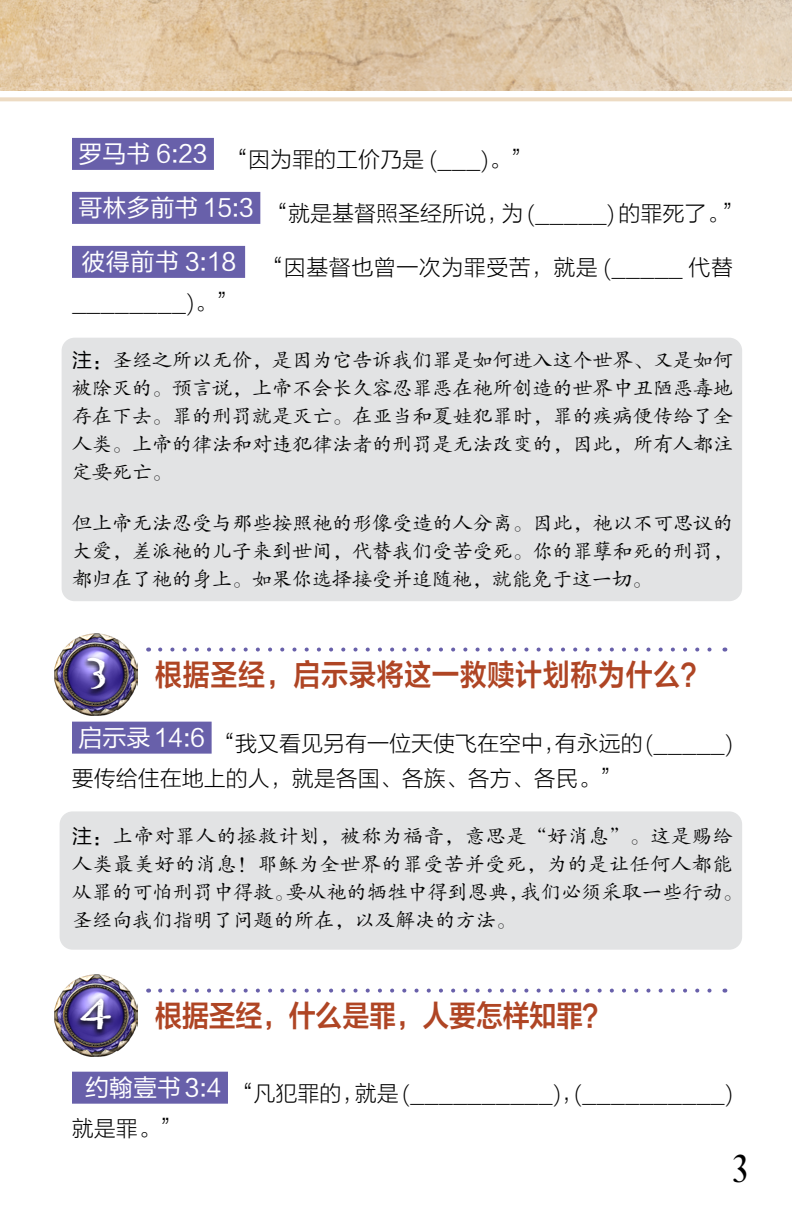
<style>
.page{position:relative;width:792px;height:1224px;background:#fff}
.page>*{position:absolute;margin:0;border:0;box-sizing:border-box;transform-origin:0 0}
.t1{font:700 50px "Carta Marina";color:#fff}
.t2{font:40px "Desire Pro";color:#000}
.t3{font:30px "FZLTZCHK GBK1 0";letter-spacing:.025em;color:#af4524;scale:.9 1}
.t4{font:30px "FZLTZCHK GBK1 0";letter-spacing:-.01em;color:#af4524;scale:.9 1}
.t5{font:22px/35px "FZLTKHK GBK1 0";color:#000}
.t6{font:22px/35px "FZLTKHK GBK1 0";letter-spacing:.025em;color:#000}
.t7{font:20px/28px "FZKTK GBK1 0";letter-spacing:.01em;color:#000;text-align:justify}
.t8{font:20px/28px "FZKTK GBK1 0";letter-spacing:.035em;color:#000}
.s1{font-family:"FZLTHK GBK1 0"}
</style>
<div class="page">
<img style="left:0;top:0;width:792px;height:91px">
<svg style="left:0;top:97px;width:792px;height:4px;background:#eedec8"></svg>
<div style="left:72px;top:138px;width:142px;height:32px;background:#6860aa"></div>
<div style="left:72px;top:192px;width:188px;height:32px;background:#6860aa"></div>
<div style="left:72px;top:246px;width:173px;height:32px;background:#6860aa"></div>
<div style="left:72px;top:722px;width:140px;height:32px;background:#6860aa"></div>
<div style="left:72px;top:1072px;width:156px;height:32px;background:#6860aa"></div>
<img style="left:54px;top:633px;width:83px;height:82px">
<div style="left:82px;top:655px;width:28px;height:41px;background:#000;opacity:.75"></div>
<img style="left:54px;top:974px;width:83px;height:82px">
<div style="left:74px;top:996px;width:42px;height:41px;background:#000;opacity:.75"></div>
<svg style="left:160px;top:648px;width:552px;height:4px"></svg>
<svg style="left:160px;top:989px;width:552px;height:4px"></svg>
<div style="left:62px;top:338px;width:680px;height:263px;background:#e2e3e4;border-radius:13px"></div>
<div style="left:60px;top:811px;width:682px;height:139px;background:#e2e3e4;border-radius:13px"></div>
<p class="t5" style="left:79px;top:143px;width:455px"><sup>罗马书</sup> <sup>6:23</sup> “因为罪的工价乃是 (___)。”</p>
<p class="t5" style="left:79px;top:197px;width:667px"><sup>哥林多前书</sup> <sup>15:3</sup> “就是基督照圣经所说，为 (_____) 的罪死了。”</p>
<p class="t6" style="left:72px;top:251px;width:663px;text-indent:9px"><sup>彼得前书</sup> <sup>3:18</sup> “因基督也曾一次为罪受苦，就是 (_____ 代替________)。”</p>
<p class="t7" style="left:72px;top:347px;width:663px"><span class="s1">注：</span>圣经之所以无价，是因为它告诉我们罪是如何进入这个世界、又是如何被除灭的。预言说，上帝不会长久容忍罪恶在祂所创造的世界中丑陋恶毒地存在下去。罪的刑罚就是灭亡。在亚当和夏娃犯罪时，罪的疾病便传给了全人类。上帝的律法和对违犯律法者的刑罚是无法改变的，因此，所有人都注定要死亡。</p>
<p class="t7" style="left:72px;top:509px;width:663px">但上帝无法忍受与那些按照祂的形像受造的人分离。因此，祂以不可思议的大爱，差派祂的儿子来到世间，代替我们受苦受死。你的罪孽和死的刑罚，都归在了祂的身上。如果你选择接受并追随祂，就能免于这一切。</p>
<h1 class="t1" style="left:87px;top:641px;width:22px">3</h1>
<h3 class="t3" style="left:155px;top:658px;width:616px">根据圣经，启示录将这一救赎计划称为什么？</h3>
<p class="t5" style="left:72px;top:726px;width:662px;text-indent:7px"><sup>启示录14:6</sup> “我又看见另有一位天使飞在空中，有永远的(_____)要传给住在地上的人，就是各国、各族、各方、各民。”</p>
<p class="t8" style="left:72px;top:822px;width:672px"><span class="s1">注：</span>上帝对罪人的拯救计划，被称为福音，意思是“好消息”。这是赐给人类最美好的消息！耶稣为全世界的罪受苦并受死，为的是让任何人都能从罪的可怕刑罚中得救。要从祂的牺牲中得到恩典，我们必须采取一些行动。圣经向我们指明了问题的所在，以及解决的方法。</p>
<h1 class="t1" style="left:80px;top:984px;width:32px">4</h1>
<h3 class="t4" style="left:155px;top:999px;width:507px">根据圣经，什么是罪，人要怎样知罪？</h3>
<p class="t5" style="left:72px;top:1076px;width:662px;text-indent:13px"><sup>约翰壹书</sup> <sup>3:4</sup> “凡犯罪的，就是 (__________)，(__________)就是罪。”</p>
<h2 class="t2" style="left:733px;top:1145px;width:15px">3</h2>
</div>
